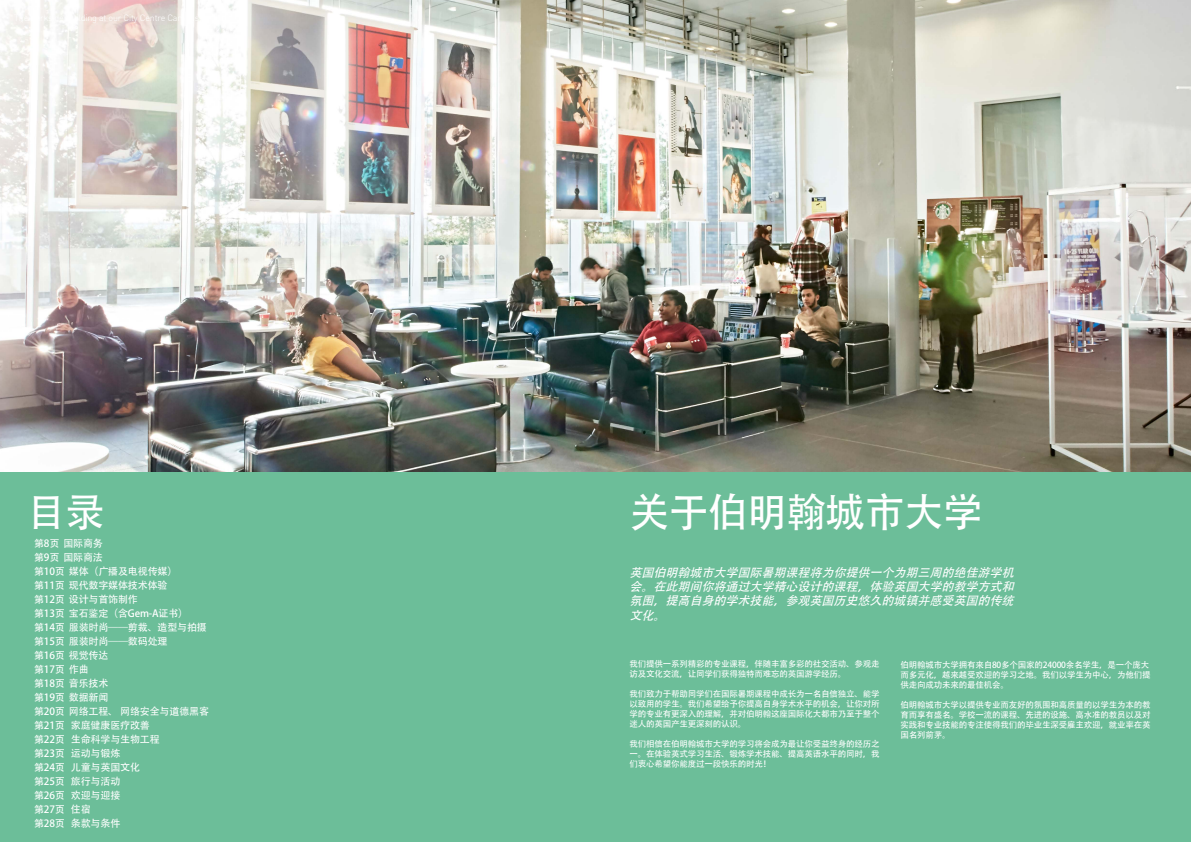
<style>
.page{position:relative;width:1191px;height:842px;background:#fff}
.page>*{position:absolute;margin:0;border:0;box-sizing:border-box;transform-origin:0 0}
.t1{font:40px "Adobe Heiti Std";letter-spacing:-.02em;color:#fff}
.t2{font:italic 12px/14.4px "Adobe Heiti Std";color:#fff;text-align:justify}
.t3{font:10px/14px "Adobe Heiti Std";letter-spacing:-.015em;color:#fff}
.t4{font:8.5px/10px "Adobe Heiti Std";letter-spacing:-.02em;color:#fff;text-align:justify}
</style>
<div class="page">
<img style="left:0;top:0;width:1191px;height:473px">
<div style="left:0;top:473px;width:1191px;height:369px;background:#6cbe99"></div>
<h1 class="t1" style="left:26px;top:489px;width:81px">目录</h1>
<p class="t3" style="left:34px;top:536px;width:176px">第8页 国际商务<br>第9页 国际商法<br>第10页 媒体（广播及电视传媒）<br>第11页 现代数字媒体技术体验<br>第12页 设计与首饰制作<br>第13页 宝石鉴定（含Gem-A证书）第14页 服装时尚——剪裁、造型与拍摄第15页 服装时尚——数码处理<br>第16页 视觉传达<br>第17页 作曲<br>第18页 音乐技术<br>第19页 数据新闻<br>第20页 网络工程、 网络安全与道德黑客第21页 家庭健康医疗改善<br>第22页 生命科学与生物工程<br>第23页 运动与锻炼<br>第24页 儿童与英国文化<br>第25页 旅行与活动<br>第26页 欢迎与迎接<br>第27页 住宿<br>第28页 条款与条件</p>
<h1 class="t1" style="left:629px;top:488px;width:355px">关于伯明翰城市大学</h1>
<h2 class="t2" style="left:629px;top:565px;width:389px">英国伯明翰城市大学国际暑期课程将为你提供一个为期三周的绝佳游学机会。在此期间你将通过大学精心设计的课程，体验英国大学的教学方式和氛围，提高自身的学术技能，参观英国历史悠久的城镇并感受英国的传统文化。</h2>
<p class="t4" style="left:629px;top:659px;width:252px">我们提供一系列精彩的专业课程，伴随丰富多彩的社交活动、参观走访及文化交流，让同学们获得独特而难忘的英国游学经历。</p>
<p class="t4" style="left:629px;top:689px;width:252px">我们致力于帮助同学们在国际暑期课程中成长为一名自信独立、能学以致用的学生。我们希望给予你提高自身学术水平的机会，让你对所学的专业有更深入的理解，并对伯明翰这座国际化大都市乃至于整个迷人的英国产生更深刻的认识。</p>
<p class="t4" style="left:629px;top:739px;width:252px">我们相信在伯明翰城市大学的学习将会成为最让你受益终身的经历之一。在体验英式学习生活、锻炼学术技能、提高英语水平的同时，我们衷心希望你能度过一段快乐的时光！</p>
<p class="t4" style="left:900px;top:660px;width:252px;text-align:left">伯明翰城市大学拥有来自80多个国家的24000余名学生，是一个庞大而多元化，越来越受欢迎的学习之地。我们以学生为中心，为他们提供走向成功未来的最佳机会。</p>
<p class="t4" style="left:900px;top:700px;width:252px">伯明翰城市大学以提供专业而友好的氛围和高质量的以学生为本的教育而享有盛名。学校一流的课程、先进的设施、高水准的教员以及对实践和专业技能的专注使得我们的毕业生深受雇主欢迎，就业率在英国名列前茅。</p>
</div>
